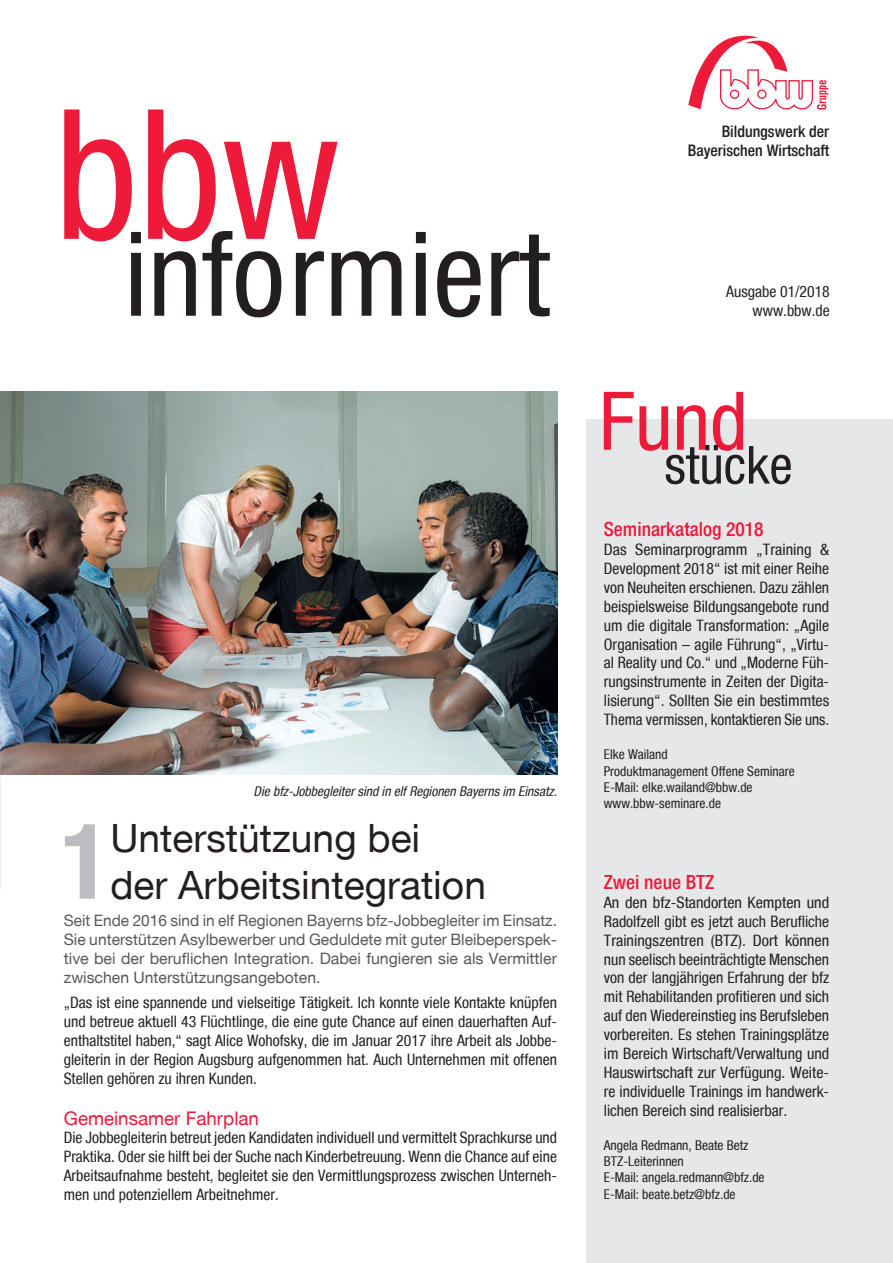
<style>
.page{position:relative;width:893px;height:1263px;background:#fff}
.page>*{position:absolute;margin:0;border:0;box-sizing:border-box;transform-origin:0 0}
.t1{font:condensed 181.2px "Helvetica Neue";color:#ed1a3a}
.t2{font:condensed 117.3px "Helvetica Neue";color:#231f20}
.t3{font:700 condensed 105px "Helvetica Neue";color:#bcbdc0}
.t4{font:condensed 52.5px "Helvetica Neue";color:#231f20}
.t5{font:39px/46.8px "Helvetica Neue";color:#231f20}
.t6{font:500 condensed 19.5px "Helvetica Neue";color:#ed1a3a}
.t7{font:18.75px "Helvetica Neue";color:#ed1a3a}
.t8{font:500 condensed 15.9px/19px "Helvetica Neue";color:#231f20;text-align:right}
.t9{font:condensed 15.75px/18.9px "Helvetica Neue";color:#231f20;text-align:justify}
.t10{font:15.75px/18.9px "Helvetica Neue";color:#57585a;text-align:justify}
.t11{font:condensed 13.5px/16.2px "Helvetica Neue";color:#231f20}
.t12{font:italic condensed 13.5px "Helvetica Neue";color:#231f20}
</style>
<div class="page">
<div style="left:587px;top:420px;width:306px;height:843px;background:#e6e7e9"></div>
<svg style="left:688px;top:35px;width:140px;height:75px"></svg>
<img style="left:0;top:392px;width:557px;height:383px">
<img style="left:0;top:666px;width:1px;height:225px">
<h1 class="t1" style="left:54px;top:70px;width:287px">bbw</h1>
<h2 class="t2" style="left:124px;top:206px;width:427px">informiert</h2>
<p class="t12" style="left:254px;top:783px;width:305px">Die bfz-Jobbegleiter sind in elf Regionen Bayerns im Einsatz.</p>
<h3 class="t5" style="left:110px;top:814px;width:377px">Unterstützung bei der Arbeitsintegration</h3>
<h3 class="t3" style="left:61px;top:798px;width:52px">1</h3>
<p class="t10" style="left:64px;top:911px;width:495px">Seit Ende 2016 sind in elf Regionen Bayerns bfz-Jobbegleiter im Einsatz.<br>Sie unterstützen Asylbewerber und Geduldete mit guter Bleibeperspek&shy;tive bei der beruflichen Integration. Dabei fungieren sie als Vermittler zwischen Unterstützungsangeboten.</p>
<p class="t9" style="left:64px;top:993px;width:495px">„Das ist eine spannende und vielseitige Tätigkeit. Ich konnte viele Kontakte knüpfen und betreue aktuell 43 Flüchtlinge, die eine gute Chance auf einen dauerhaften Auf&shy;enthaltstitel haben,“ sagt Alice Wohofsky, die im Januar 2017 ihre Arbeit als Jobbe&shy;gleiterin in der Region Augsburg aufgenommen hat. Auch Unternehmen mit offenen Stellen gehören zu ihren Kunden.</p>
<p class="t7" style="left:64px;top:1107px;width:197px">Gemeinsamer Fahrplan</p>
<p class="t9" style="left:64px;top:1128px;width:495px">Die Jobbegleiterin betreut jeden Kandidaten individuell und vermittelt Sprachkurse und Praktika. Oder sie hilft bei der Suche nach Kinderbetreuung. Wenn die Chance auf eine Arbeitsaufnahme besteht, begleitet sie den Vermittlungsprozess zwischen Unterneh&shy;men und potenziellem Arbeitnehmer.</p>
<p class="t8" style="left:688px;top:122px;width:143px">Bildungswerk der<br>Bayerischen Wirtschaft</p>
<p class="t9" style="left:726px;top:282px;width:105px;text-align:right">Ausgabe 01/2018 www.bbw.de</p>
<h3 class="t4" style="left:599px;top:435px;width:195px"><sup>Fund</sup>stücke</h3>
<p class="t6" style="left:604px;top:517px;width:161px">Seminarkatalog 2018</p>
<p class="t9" style="left:604px;top:540px;width:227px">Das Seminarprogramm „Training &amp; Development 2018“ ist mit einer Reihe von Neuheiten erschienen. Dazu zählen beispielsweise Bildungsangebote rund um die digitale Transformation: „Agile Organisation – agile Führung“, „Virtu&shy;al Reality und Co.“ und „Moderne Füh&shy;rungsinstrumente in Zeiten der Digita&shy;lisierung“. Sollten Sie ein bestimmtes Thema vermissen, kontaktieren Sie uns.</p>
<p class="t11" style="left:604px;top:746px;width:192px">Elke Wailand<br>Produktmanagement Offene Seminare<br>E-Mail: elke.wailand@bbw.de www.bbw-seminare.de</p>
<p class="t6" style="left:604px;top:870px;width:112px">Zwei neue BTZ</p>
<p class="t9" style="left:604px;top:893px;width:227px">An den bfz-Standorten Kempten und Radolfzell gibt es jetzt auch Berufliche Trainingszentren (BTZ). Dort können nun seelisch beeinträchtigte Menschen von der langjährigen Erfahrung der bfz mit Rehabilitanden profitieren und sich auf den Wiedereinstieg ins Berufsleben vorbereiten. Es stehen Trainingsplätze im Bereich Wirtschaft/Verwaltung und Hauswirtschaft zur Verfügung. Weite&shy;re individuelle Trainings im handwerk&shy;lichen Bereich sind realisierbar.</p>
<p class="t11" style="left:604px;top:1137px;width:162px">Angela Redmann, Beate Betz<br>BTZ-Leiterinnen<br>E-Mail: angela.redmann@bfz.de<br>E-Mail: beate.betz@bfz.de</p>
</div>
